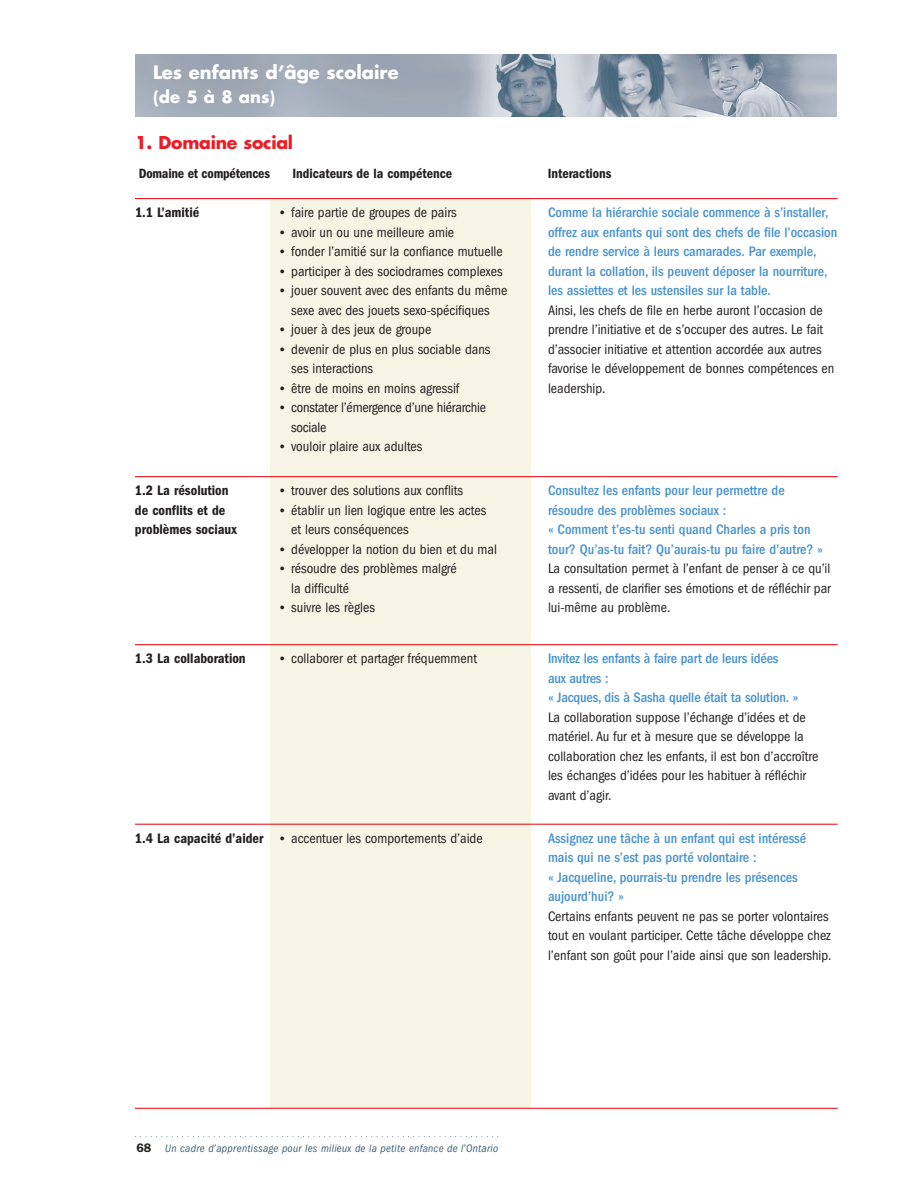
<style>
.page{position:relative;width:918px;height:1188px;background:#fff}
.page>*{position:absolute;margin:0;border:0;box-sizing:border-box;transform-origin:0 0}
.t1{font:700 18px "Futura";color:#fff}
.t2{font:700 17.25px "Futura";letter-spacing:-.015em;color:#ed1c24}
.t3{font:700 16.5px "Futura";color:#fff}
.t4{font:condensed 14.25px/19.5px "Franklin Gothic";color:#231f20}
.t5{font:500 condensed 14.25px/19.5px "Franklin Gothic";color:#4791ce}
.t6{font:600 condensed 14.25px/19.5px "Franklin Gothic";color:#231f20}
.t7{font:600 condensed 13.8px "Franklin Gothic";color:#231f20}
.t8{font:italic condensed 11.25px "Franklin Gothic";letter-spacing:.025em;color:#3f6279}
.s1{font-family:"Franklin Got ITC";font-stretch:normal;font-size:13.5px}
.s2{font-weight:400;color:#231f20}
.s3{font-weight:500;color:#4791ce}
.s4{font-family:"Franklin Got ITC";font-weight:600;font-style:normal;font-stretch:normal;font-size:12.75px;color:#231f20}
</style>
<div class="page">
<div style="left:271px;top:198px;width:260px;height:911px;background:#f6f4e5"></div>
<hr style="left:135px;top:198px;width:703px;height:1px;background:#ed1c24">
<hr style="left:135px;top:476px;width:703px;height:1px;background:#ed1c24">
<hr style="left:135px;top:644px;width:703px;height:1px;background:#ed1c24">
<hr style="left:135px;top:824px;width:703px;height:1px;background:#ed1c24">
<hr style="left:135px;top:1108px;width:703px;height:1px;background:#ed1c24">
<svg style="left:135px;top:1136px;width:363px;height:1px"></svg>
<img style="left:135px;top:54px;width:702px;height:63px">
<p class="t1" style="left:153px;top:64px;width:247px">Les enfants d’âge scolaire</p>
<p class="t3" style="left:153px;top:90px;width:124px">(de 5 à 8 ans)</p>
<p class="t2" style="left:135px;top:135px;width:160px">1. Domaine social</p>
<p class="t7" style="left:139px;top:169px;width:133px">Domaine et compétences</p>
<p class="t7" style="left:292px;top:169px;width:161px">Indicateurs de la compétence</p>
<p class="t7" style="left:548px;top:169px;width:65px">Interactions</p>
<p class="t6" style="left:135px;top:204px;width:66px">1.1 L’amitié</p>
<p class="t4" style="left:278px;top:204px;width:180px"><span class="s1">•</span> faire partie de groupes de pairs</p>
<p class="t4" style="left:278px;top:223px;width:178px"><span class="s1">•</span> avoir un ou une meilleure amie</p>
<p class="t4" style="left:278px;top:243px;width:226px"><span class="s1">•</span> fonder l’amitié sur la confiance mutuelle</p>
<p class="t4" style="left:278px;top:262px;width:226px"><span class="s1">•</span> participer à des sociodrames complexes</p>
<p class="t4" style="left:278px;top:282px;width:231px;text-align:center"><span class="s1">•</span> jouer souvent avec des enfants du même sexe avec des jouets sexo-spécifiques</p>
<p class="t4" style="left:278px;top:321px;width:155px"><span class="s1">•</span> jouer à des jeux de groupe</p>
<p class="t4" style="left:291px;top:340px;width:201px;text-indent:-14px"><span class="s1">•</span> devenir de plus en plus sociable dans ses interactions</p>
<p class="t4" style="left:278px;top:379px;width:183px"><span class="s1">•</span> être de moins en moins agressif</p>
<p class="t4" style="left:291px;top:399px;width:196px;text-indent:-14px"><span class="s1">•</span> constater l’émergence d’une hiérarchie sociale</p>
<p class="t4" style="left:278px;top:438px;width:146px"><span class="s1">•</span> vouloir plaire aux adultes</p>
<p class="t5" style="left:548px;top:204px;width:291px">Comme la hiérarchie sociale commence à s’installer, offrez aux enfants qui sont des chefs de file l’occasion de rendre service à leurs camarades. Par exemple, durant la collation, ils peuvent déposer la nourriture, les assiettes et les ustensiles sur la table.<br><span class="s2">Ainsi, les chefs de file en herbe auront l’occasion de prendre l’initiative et de s’occuper des autres. Le fait d’associer initiative et attention accordée aux autres favorise le développement de bonnes compétences en leadership.</span></p>
<p class="t6" style="left:135px;top:482px;width:103px">1.2 La résolution de conflits et de problèmes sociaux</p>
<p class="t4" style="left:278px;top:482px;width:187px"><span class="s1">•</span> trouver des solutions aux conflits</p>
<p class="t4" style="left:291px;top:501px;width:197px;text-indent:-14px"><span class="s1">•</span> établir un lien logique entre les actes et leurs conséquences</p>
<p class="t4" style="left:278px;top:540px;width:221px"><span class="s1">•</span> développer la notion du bien et du mal</p>
<p class="t4" style="left:291px;top:560px;width:167px;text-indent:-13px"><span class="s1">•</span> résoudre des problèmes malgré la difficulté</p>
<p class="t4" style="left:278px;top:599px;width:99px"><span class="s1">•</span> suivre les règles</p>
<p class="t5" style="left:548px;top:482px;width:284px">Consultez les enfants pour leur permettre de résoudre des problèmes sociaux :<br>« Comment t’es-tu senti quand Charles a pris ton tour? Qu’as-tu fait? Qu’aurais-tu pu faire d’autre? » <span class="s2">La consultation permet à l’enfant de penser à ce qu’il a ressenti, de clarifier ses émotions et de réfléchir par lui-même au problème.</span></p>
<p class="t6" style="left:135px;top:650px;width:112px">1.3 La collaboration</p>
<p class="t4" style="left:278px;top:650px;width:201px"><span class="s1">•</span> collaborer et partager fréquemment</p>
<p class="t4" style="left:548px;top:650px;width:272px"><span class="s3">Invitez les enfants à faire part de leurs idées<br>aux autres :<br>« Jacques, dis à Sasha quelle était ta solution. »<br></span>La collaboration suppose l’échange d’idées et de matériel. Au fur et à mesure que se développe la collaboration chez les enfants, il est bon d’accroître les échanges d’idées pour les habituer à réfléchir avant d’agir.</p>
<p class="t6" style="left:135px;top:829px;width:130px">1.4 La capacité d’aider</p>
<p class="t4" style="left:278px;top:829px;width:206px"><span class="s1">•</span> accentuer les comportements d’aide</p>
<p class="t4" style="left:548px;top:829px;width:285px"><span class="s3">Assignez une tâche à un enfant qui est intéressé mais qui ne s’est pas porté volontaire :<br>« Jacqueline, pourrais-tu prendre les présences aujourd’hui? »<br></span>Certains enfants peuvent ne pas se porter volontaires tout en voulant participer. Cette tâche développe chez l’enfant son goût pour l’aide ainsi que son leadership.</p>
<p class="t8" style="left:136px;top:1144px;width:363px"><span class="s4">68</span> Un cadre d’apprentissage pour les milieux de la petite enfance de l’Ontario</p>
</div>
